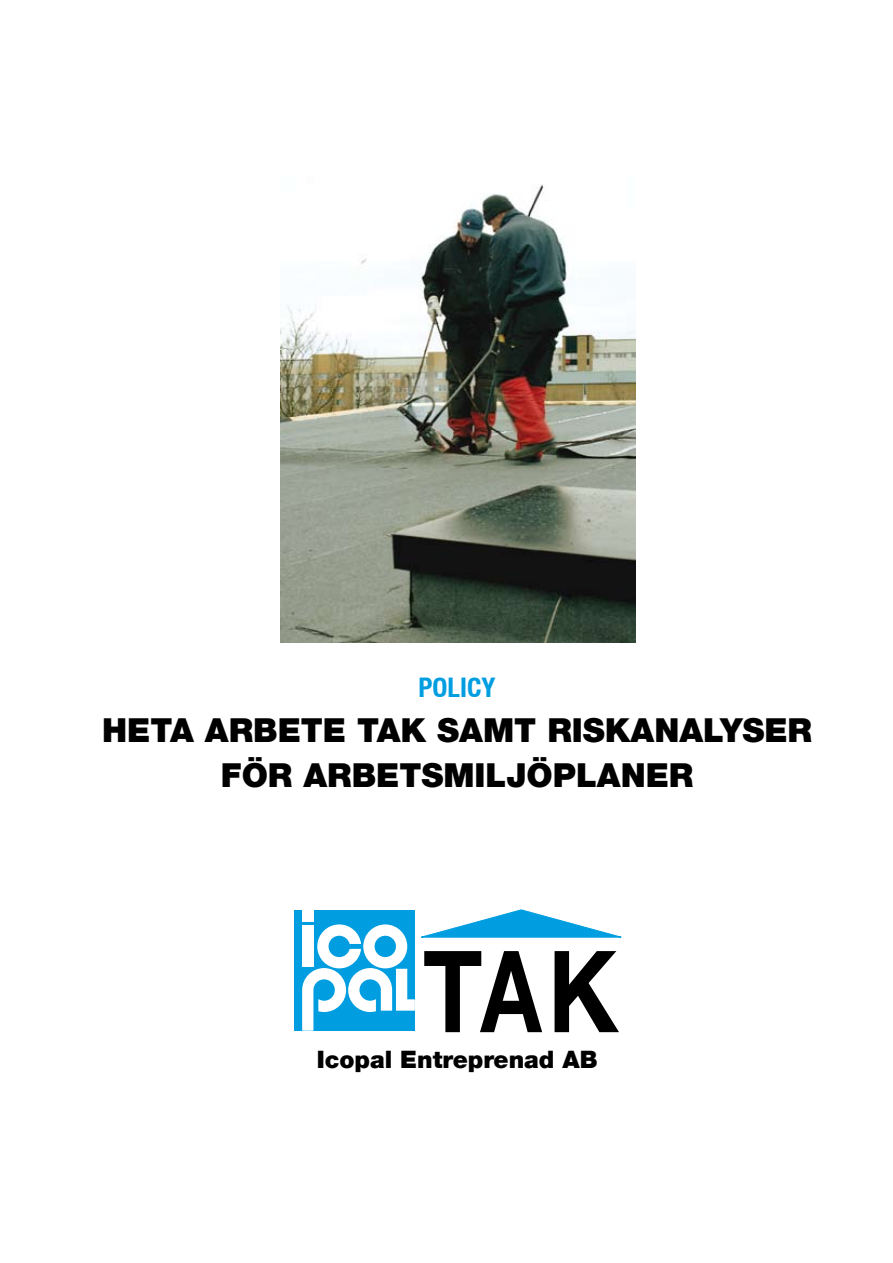
<style>
.page{position:relative;width:893px;height:1263px;background:#fff}
.page>*{position:absolute;margin:0;border:0;box-sizing:border-box;transform-origin:0 0}
.t1{font:900 33px/45px "Helvetica Neue";color:#000;text-align:center}
.t2{font:700 condensed 27px "Helvetica Neue";color:#009ee0}
.t3{font:900 24px "Helvetica Neue";color:#000}
</style>
<div class="page">
<svg style="left:424px;top:951px;width:118px;height:81px"></svg>
<svg style="left:555px;top:951px;width:64px;height:81px"></svg>
<svg style="left:421px;top:910px;width:200px;height:27px"></svg>
<div style="left:294px;top:910px;width:121px;height:121px;background:#009ee0"></div>
<div style="left:302px;top:910px;width:11px;height:11px;background:#fff"></div>
<svg style="left:302px;top:924px;width:113px;height:107px"></svg>
<img style="left:281px;top:184px;width:355px;height:458px">
<p class="t2" style="left:419px;top:671px;width:79px">Policy</p>
<p class="t1" style="left:102px;top:707px;width:711px">HETA ARBETE TAK SAMT RISKANALYSER<br>FÖR ARBETSMILJÖPLANER</p>
<p class="t3" style="left:317px;top:1045px;width:265px">ICOPAL ENTREPRENAD AB</p>
</div>
